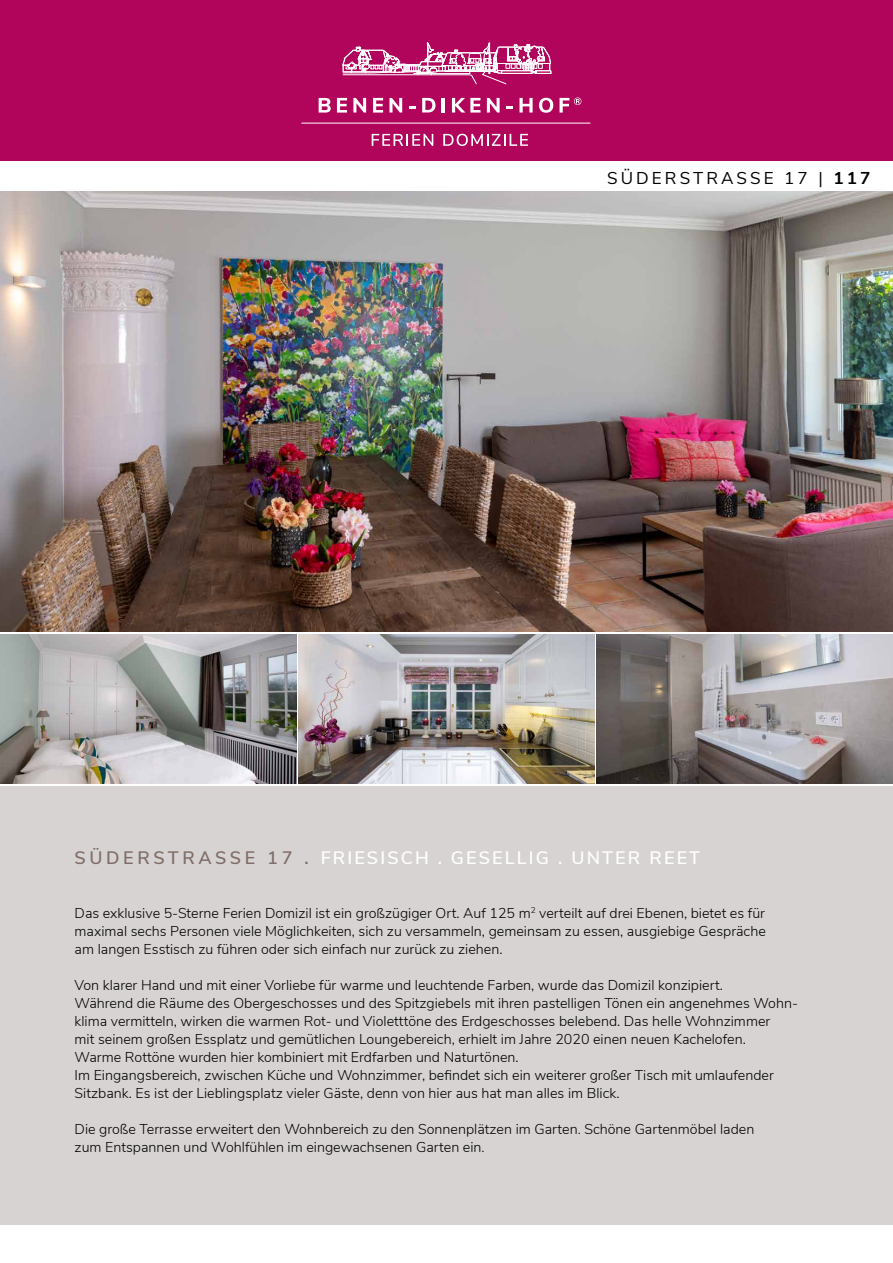
<style>
.page{position:relative;width:893px;height:1263px;background:#fff}
.page>*{position:absolute;margin:0;border:0;box-sizing:border-box;transform-origin:0 0}
.t1{font:600 18px "Nunito Sans";letter-spacing:.12em;color:#fff}
.t2{font:17.1px "Nunito Sans";letter-spacing:.18em;color:#000}
.t3{font:300 14.25px/18px "Nunito Sans";color:#000;text-align:justify}
.t4{font:300 14.25px/18px "Nunito";color:#000}
.s1{font-weight:700}
.s2{color:#806d68}
</style>
<div class="page">
<div style="left:0;top:786px;width:893px;height:439px;background:#d7d3d2"></div>
<img style="left:0;top:191px;width:893px;height:440px">
<img style="left:0;top:635px;width:296px;height:149px">
<div style="left:0;top:0;width:893px;height:160px;background:#b0055b"></div>
<img style="left:597px;top:635px;width:296px;height:149px">
<img style="left:298px;top:635px;width:297px;height:149px">
<svg style="left:372px;top:134px;width:61px;height:12px"></svg>
<svg style="left:443px;top:134px;width:85px;height:12px"></svg>
<hr style="left:302px;top:123px;width:288px;height:1px;background:#fff">
<svg style="left:319px;top:98px;width:12px;height:15px"></svg>
<svg style="left:337px;top:98px;width:10px;height:15px"></svg>
<svg style="left:353px;top:98px;width:13px;height:15px"></svg>
<svg style="left:373px;top:98px;width:10px;height:15px"></svg>
<svg style="left:389px;top:98px;width:13px;height:15px"></svg>
<svg style="left:409px;top:106px;width:6px;height:2px"></svg>
<svg style="left:422px;top:98px;width:13px;height:14px"></svg>
<hr style="left:442px;top:98px;width:3px;height:15px;background:#fff">
<svg style="left:452px;top:98px;width:28px;height:15px"></svg>
<svg style="left:487px;top:98px;width:13px;height:15px"></svg>
<svg style="left:506px;top:106px;width:7px;height:2px"></svg>
<svg style="left:519px;top:98px;width:14px;height:15px"></svg>
<svg style="left:539px;top:98px;width:14px;height:15px"></svg>
<svg style="left:560px;top:98px;width:21px;height:15px"></svg>
<svg style="left:342px;top:43px;width:209px;height:41px"></svg>
<p class="t2" style="left:607px;top:166px;width:265px">SÜDERSTRASSE 17 | <span class="s1">117</span></p>
<p class="t1" style="left:75px;top:845px;width:627px"><span class="s2">SÜDERSTRASSE 17 .</span> FRIESISCH . GESELLIG . UNTER REET</p>
<p class="t3" style="left:75px;top:903px;width:693px">Das exklusive 5-Sterne Ferien Domizil ist ein großzügiger Ort. Auf 125 m<sup>2</sup> verteilt auf drei Ebenen, bietet es für maximal sechs Personen viele Möglichkeiten, sich zu versammeln, gemeinsam zu essen, ausgiebige Gespräche am langen Esstisch zu führen oder sich einfach nur zurück zu ziehen.</p>
<p class="t3" style="left:75px;top:975px;width:725px;text-align:left">Von klarer Hand und mit einer Vorliebe für warme und leuchtende Farben, wurde das Domizil konzipiert.<br>Während die Räume des Obergeschosses und des Spitzgiebels mit ihren pastelligen Tönen ein angenehmes Wohn&shy;klima vermitteln, wirken die warmen Rot- und Violetttöne des Erdgeschosses belebend. Das helle Wohnzimmer<br>mit seinem großen Essplatz und gemütlichen Loungebereich, erhielt im Jahre 2020 einen neuen Kachelofen.<br>Warme Rottöne wurden hier kombiniert mit Erdfarben und Naturtönen.<br>Im Eingangsbereich, zwischen Küche und Wohnzimmer, befindet sich ein weiterer großer Tisch mit umlaufender Sitzbank. Es ist der Lieblingsplatz vieler Gäste, denn von hier aus hat man alles im Blick.</p>
<p class="t4" style="left:75px;top:1119px;width:681px">Die große Terrasse erweitert den Wohnbereich zu den Sonnenplätzen im Garten. Schöne Gartenmöbel laden zum Entspannen und Wohlfühlen im eingewachsenen Garten ein.</p>
</div>
